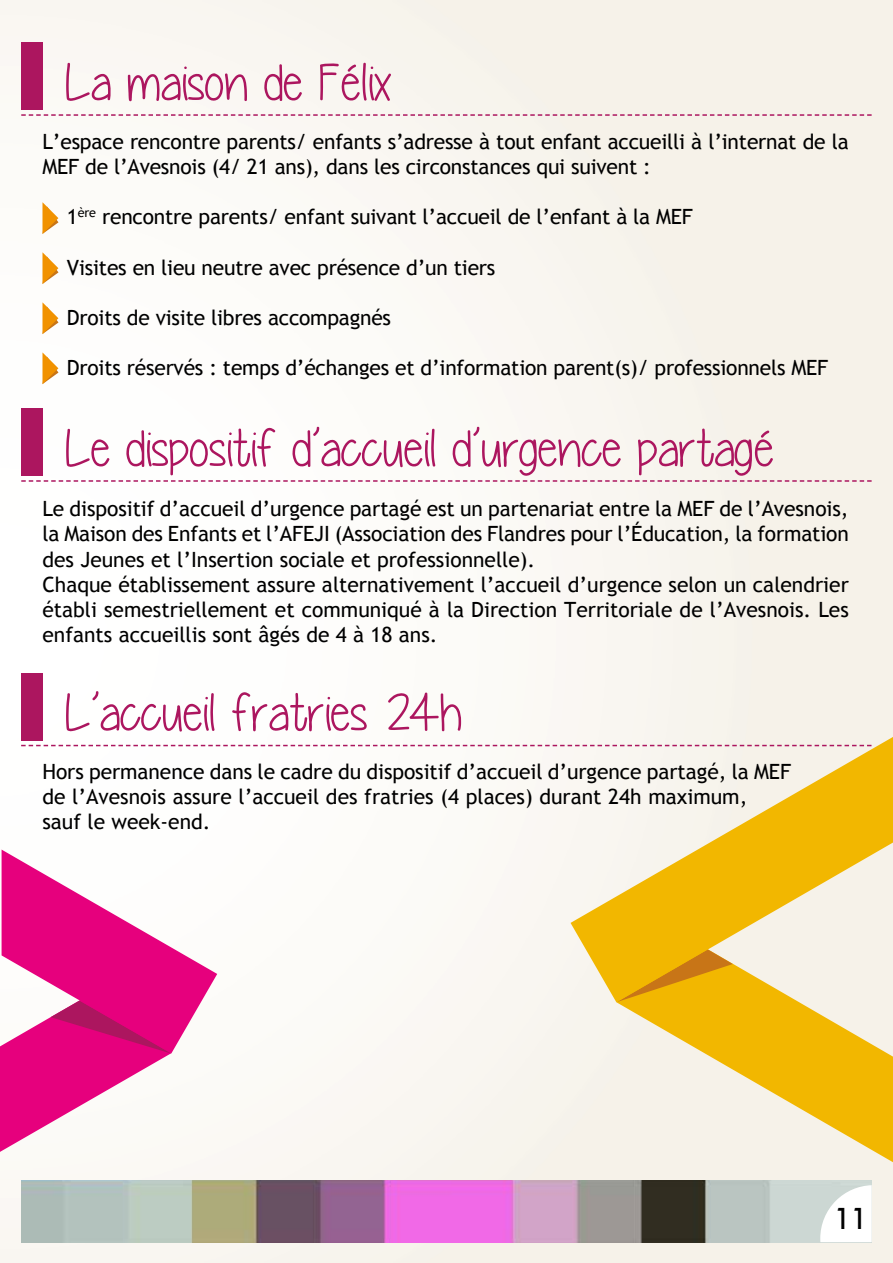
<style>
.page{position:relative;width:893px;height:1263px;background:#fff}
.page>*{position:absolute;margin:0;border:0;box-sizing:border-box;transform-origin:0 0}
.t1{font:52.5px "Yummy Cupcakes";color:#ac165f}
.t2{font:500 30px "Bordeaux";color:#000}
.t3{font:21px/25.2px "Trebuchet MS";letter-spacing:-.005em;color:#000}
</style>
<div class="page">
<img style="left:0;top:1px;width:893px;height:1262px">
<div style="left:21px;top:43px;width:22px;height:67px;background:#ac165f"></div>
<div style="left:21px;top:408px;width:22px;height:68px;background:#ac165f"></div>
<div style="left:21px;top:673px;width:21px;height:68px;background:#ac165f"></div>
<svg style="left:21px;top:114px;width:851px;height:2px;background:#d58fad"></svg>
<svg style="left:21px;top:480px;width:851px;height:2px"></svg>
<svg style="left:21px;top:745px;width:549px;height:1px"></svg>
<svg style="left:0;top:849px;width:217px;height:303px"></svg>
<svg style="left:616px;top:1002px;width:277px;height:160px;background:#f4d781"></svg>
<svg style="left:570px;top:737px;width:323px;height:265px;fill:#f6f2e9"></svg>
<img style="left:21px;top:1180px;width:851px;height:62px">
<svg style="left:820px;top:1185px;width:52px;height:57px"></svg>
<svg style="left:42px;top:202px;width:16px;height:32px"></svg>
<svg style="left:42px;top:252px;width:16px;height:32px"></svg>
<svg style="left:42px;top:302px;width:16px;height:32px"></svg>
<svg style="left:42px;top:352px;width:16px;height:32px"></svg>
<h1 class="t1" style="left:64px;top:53px;width:329px">La maison de Félix</h1>
<p class="t3" style="left:43px;top:129px;width:808px">L’espace rencontre parents/ enfants s’adresse à tout enfant accueilli à l’internat de la<br>MEF de l’Avesnois (4/ 21 ans), dans les circonstances qui suivent :</p>
<p class="t3" style="left:67px;top:204px;width:627px">1<sup>ère</sup> rencontre parents/ enfant suivant l’accueil de l’enfant à la MEF</p>
<p class="t3" style="left:67px;top:255px;width:430px">Visites en lieu neutre avec présence d’un tiers</p>
<p class="t3" style="left:67px;top:305px;width:326px">Droits de visite libres accompagnés</p>
<p class="t3" style="left:67px;top:356px;width:763px">Droits réservés : temps d’échanges et d’information parent(s)/ professionnels MEF</p>
<h1 class="t1" style="left:64px;top:419px;width:711px">Le dispositif d’accueil d’urgence partagé</h1>
<p class="t3" style="left:42px;top:496px;width:808px">Le dispositif d’accueil d’urgence partagé est un partenariat entre la MEF de l’Avesnois, la Maison des Enfants et l’AFEJI (Association des Flandres pour l’Éducation, la formation des Jeunes et l’Insertion sociale et professionnelle).<br>Chaque établissement assure alternativement l’accueil d’urgence selon un calendrier établi semestriellement et communiqué à la Direction Territoriale de l’Avesnois. Les enfants accueillis sont âgés de 4 à 18 ans.</p>
<h1 class="t1" style="left:64px;top:684px;width:400px">L’accueil fratries 24h</h1>
<p class="t3" style="left:42px;top:759px;width:750px">Hors permanence dans le cadre du dispositif d’accueil d’urgence partagé, la MEF de l’Avesnois assure l’accueil des fratries (4 places) durant 24h maximum, sauf le week-end.</p>
<h2 class="t2" style="left:834px;top:1202px;width:35px">11</h2>
</div>
